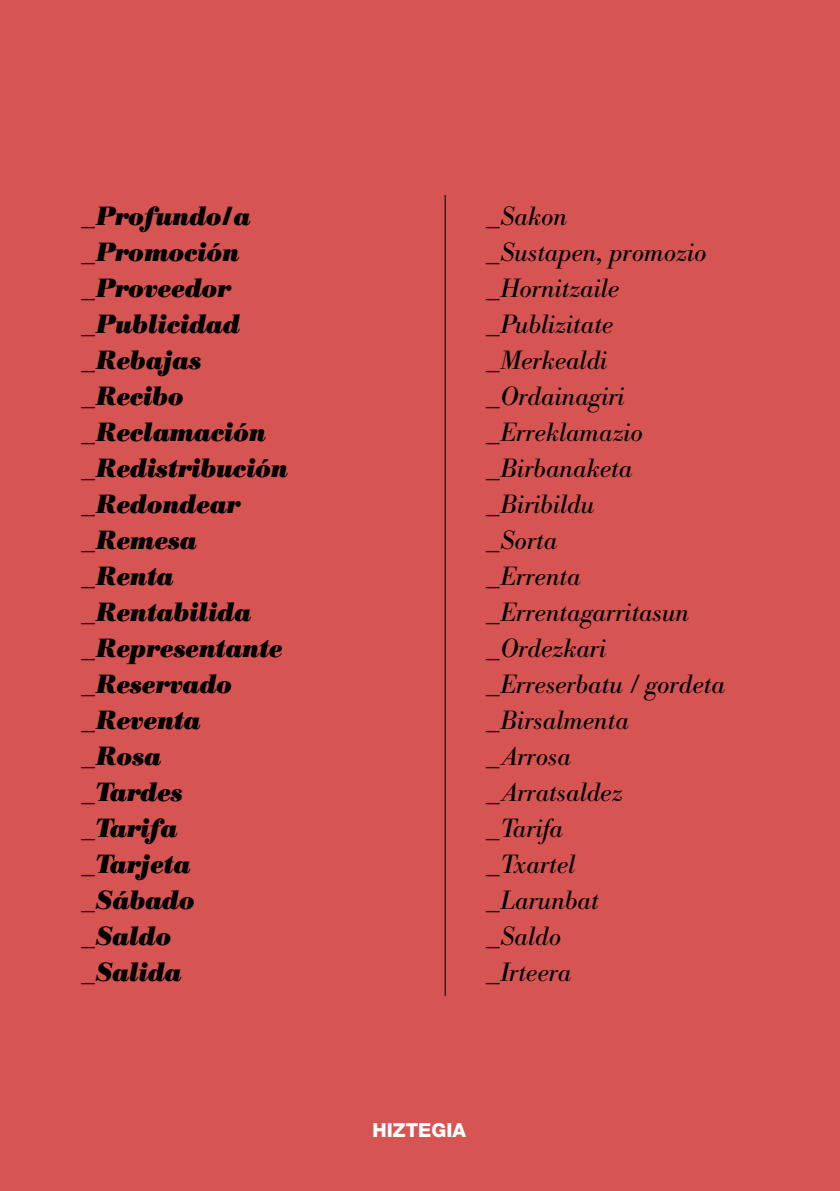
<style>
.page{position:relative;width:840px;height:1191px;background:#fff}
.page>*{position:absolute;margin:0;border:0;box-sizing:border-box;transform-origin:0 0}
.t1{font:italic 26px/36px "Bodoni BE";color:#000}
.t2{font:italic 700 26px/36px "Bodoni BE";color:#000}
.t3{font:800 19.4px "Helvetica Neue";color:#fff}
</style>
<div class="page">
<div style="left:0;top:0;width:839px;height:1191px;background:#d65452"></div>
<hr style="left:444px;top:195px;width:1px;height:801px;background:#000">
<p class="t2" style="left:83px;top:198px;width:206px">_Profundo/a _Promoción _Proveedor _Publicidad _Rebajas _Recibo _Reclamación _Redistribución _Redondear _Remesa _Renta _Rentabilida _Representante _Reservado _Reventa<br>_Rosa<br>_Tardes<br>_Tarifa _Tarjeta _Sábado _Saldo<br>_Salida</p>
<p class="t1" style="left:487px;top:199px;width:239px">_Sakon<br>_Sustapen, promozio _Hornitzaile _Publizitate _Merkealdi _Ordainagiri _Erreklamazio _Birbanaketa _Biribildu<br>_Sorta<br>_Errenta _Errentagarritasun _Ordezkari _Erreserbatu / gordeta _Birsalmenta<br>_Arrosa<br>_Arratsaldez<br>_Tarifa<br>_Txartel<br>_Larunbat<br>_Saldo<br>_Irteera</p>
<p class="t3" style="left:372px;top:1118px;width:95px">HIZTEGIA</p>
</div>
